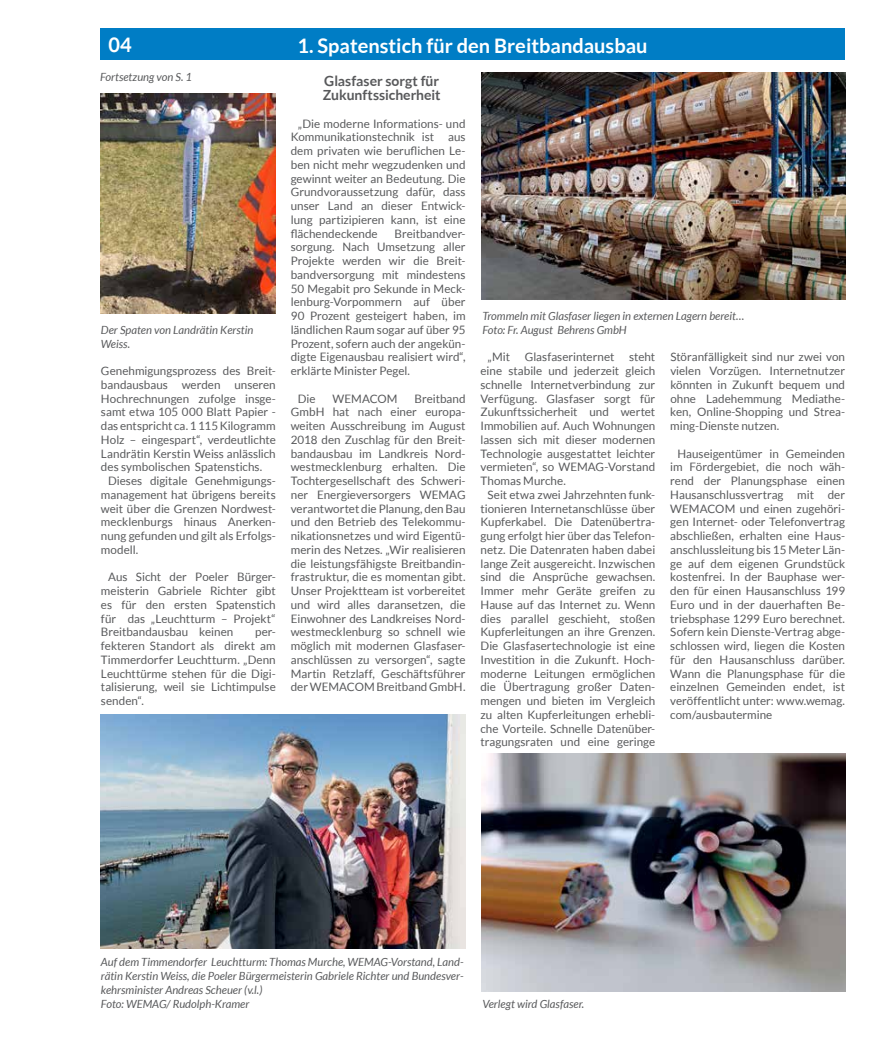
<style>
.page{position:relative;width:877px;height:1049px;background:#fff}
.page>*{position:absolute;margin:0;border:0;box-sizing:border-box;transform-origin:0 0}
.t1{font:700 20px "Lato";color:#fff}
.t2{font:700 14px/13.8px "Lato";letter-spacing:-.005em;color:#58595b}
.t3{font:11.62px/13.8px "Lato";color:#58595b;text-align:justify}
.t4{font:italic 11.25px/13.8px "Lato";color:#58595b}
</style>
<div class="page">
<div style="left:100px;top:28px;width:745px;height:32px;background:#007dc5"></div>
<img style="left:481px;top:754px;width:364px;height:238px">
<img style="left:101px;top:94px;width:174px;height:219px">
<img style="left:101px;top:714px;width:364px;height:234px">
<img style="left:481px;top:72px;width:364px;height:227px">
<h1 class="t1" style="left:109px;top:34px;width:25px">04</h1>
<h1 class="t1" style="left:298px;top:34px;width:351px">1. Spatenstich für den Breitbandausbau</h1>
<p class="t4" style="left:100px;top:71px;width:94px">Fortsetzung von S. 1</p>
<p class="t4" style="left:101px;top:323px;width:154px">Der Spaten von Landrätin Kerstin<br>Weiss.</p>
<p class="t3" style="left:101px;top:364px;width:176px">Genehmigungsprozess des Breit&shy;bandausbaus werden unseren Hochrechnungen zufolge insge&shy;samt etwa 105 000 Blatt Papier - das entspricht ca. 1 115 Kilogramm Holz – eingespart“, verdeutlichte Landrätin Kerstin Weiss anlässlich des symbolischen Spatenstichs.</p>
<p class="t3" style="left:101px;top:474px;width:176px;text-indent:7px">Dieses digitale Genehmigungs&shy;management hat übrigens bereits weit über die Grenzen Nordwest&shy;mecklenburgs hinaus Anerken&shy;nung gefunden und gilt als Erfolgs&shy;modell.</p>
<p class="t3" style="left:101px;top:570px;width:176px;text-indent:7px">Aus Sicht der Poeler Bürger&shy;meisterin Gabriele Richter gibt es für den ersten Spatenstich für das „Leuchtturm – Projekt“ Breitbandausbau keinen</p>
<p class="t3" style="left:101px;top:625px;width:176px;text-indent:154px">per&shy;fekteren Standort als direkt am Timmerdorfer Leuchtturm. „Denn Leuchttürme stehen für die Digi&shy;talisierung, weil sie Lichtimpulse senden“.</p>
<p class="t2" style="left:323px;top:74px;width:119px">Glasfaser sorgt für<br>Zukunftssicherheit</p>
<p class="t3" style="left:291px;top:116px;width:176px;text-indent:7px">„Die moderne Informations- und Kommunikationstechnik ist aus dem privaten wie beruflichen Le&shy;ben nicht mehr wegzudenken und gewinnt weiter an Bedeutung. Die Grundvoraussetzung dafür, dass unser Land an dieser Entwick&shy;lung partizipieren kann, ist eine flächendeckende</p>
<p class="t3" style="left:291px;top:226px;width:176px;text-indent:104px">Breitbandver&shy;sorgung. Nach Umsetzung aller Projekte werden wir die Breit&shy;bandversorgung mit mindestens 50 Megabit pro Sekunde in Meck&shy;lenburg-Vorpommern auf über 90 Prozent gesteigert haben, im ländlichen Raum sogar auf über 95<br>Prozent, sofern auch der angekün&shy;digte Eigenausbau realisiert wird“, erklärte Minister Pegel.</p>
<p class="t3" style="left:298px;top:391px;width:19px">Die</p>
<p class="t3" style="left:333px;top:391px;width:67px">WEMACOM</p>
<p class="t3" style="left:291px;top:391px;width:176px;text-indent:124px">Breitband GmbH hat nach einer europa&shy;weiten Ausschreibung im August 2018 den Zuschlag für den Breit&shy;bandausbau im Landkreis Nord&shy;westmecklenburg erhalten. Die Tochtergesellschaft des Schweri&shy;ner Energieversorgers WEMAG verantwortet die Planung, den Bau und den Betrieb des Telekommu&shy;nikationsnetzes und wird Eigentü&shy;merin des Netzes. „Wir realisieren die leistungsfähigste Breitbandin&shy;frastruktur, die es momentan gibt.<br>Unser Projektteam ist vorbereitet und wird alles daransetzen, die Einwohner des Landkreises Nord&shy;westmecklenburg so schnell wie möglich mit modernen Glasfaser&shy;anschlüssen zu versorgen“, sagte Martin Retzlaff, Geschäftsführer der WEMACOM Breitband GmbH.</p>
<p class="t4" style="left:482px;top:309px;width:263px">Trommeln mit Glasfaser liegen in externen Lagern bereit…<br>Foto: Fr. August Behrens GmbH</p>
<p class="t3" style="left:481px;top:350px;width:176px;text-indent:149px">steht eine stabile und jederzeit gleich schnelle Internetverbindung zur Verfügung. Glasfaser sorgt für Zukunftssicherheit und wertet Immobilien auf. Auch Wohnungen lassen sich mit dieser modernen Technologie ausgestattet leichter vermieten“, so WEMAG-Vorstand Thomas Murche.</p>
<p class="t3" style="left:481px;top:488px;width:176px;text-indent:7px">Seit etwa zwei Jahrzehnten funk&shy;tionieren Internetanschlüsse über Kupferkabel. Die Datenübertra&shy;gung erfolgt hier über das Telefon&shy;netz. Die Datenraten haben dabei lange Zeit ausgereicht. Inzwischen sind die Ansprüche gewachsen.<br>Immer mehr Geräte greifen zu Hause auf das Internet zu. Wenn dies parallel geschieht, stoßen Kupferleitungen an ihre Grenzen.<br>Die Glasfasertechnologie ist eine Investition in die Zukunft. Hoch&shy;moderne Leitungen ermöglichen die Übertragung großer Daten&shy;mengen und bieten im Vergleich zu alten Kupferleitungen erhebli&shy;che Vorteile. Schnelle Datenüber&shy;tragungsraten und eine geringe</p>
<p class="t3" style="left:488px;top:350px;width:24px">„Mit</p>
<p class="t3" style="left:525px;top:350px;width:91px">Glasfaserinternet</p>
<p class="t3" style="left:670px;top:350px;width:176px">Störanfälligkeit sind nur zwei von vielen Vorzügen. Internetnutzer könnten in Zukunft bequem und ohne Ladehemmung Mediathe&shy;ken, Online-Shopping und Strea&shy;ming-Dienste nutzen.</p>
<p class="t3" style="left:670px;top:446px;width:176px;text-indent:7px">Hauseigentümer in Gemeinden im Fördergebiet, die noch wäh&shy;rend der Planungsphase einen Hausanschlussvertrag mit der WEMACOM und einen zugehöri&shy;gen Internet- oder Telefonvertrag abschließen, erhalten eine Haus&shy;anschlussleitung bis 15 Meter Län&shy;ge auf dem eigenen Grundstück kostenfrei. In der Bauphase wer&shy;den für einen Hausanschluss 199<br>Euro und in der dauerhaften Be&shy;triebsphase 1299 Euro berechnet.<br>Sofern kein Dienste-Vertrag abge&shy;schlossen wird, liegen die Kosten für den Hausanschluss darüber.<br>Wann die Planungsphase für die einzelnen Gemeinden endet, ist veröffentlicht unter: www.wemag. com/ausbautermine</p>
<p class="t4" style="left:101px;top:956px;width:364px">Auf dem Timmendorfer Leuchtturm: Thomas Murche, WEMAG-Vorstand, Land&shy;rätin Kerstin Weiss, die Poeler Bürgermeisterin Gabriele Richter und Bundesver&shy;kehrsminister Andreas Scheuer (v.l.)<br>Foto: WEMAG/ Rudolph-Kramer</p>
<p class="t4" style="left:482px;top:997px;width:103px">Verlegt wird Glasfaser.</p>
</div>
